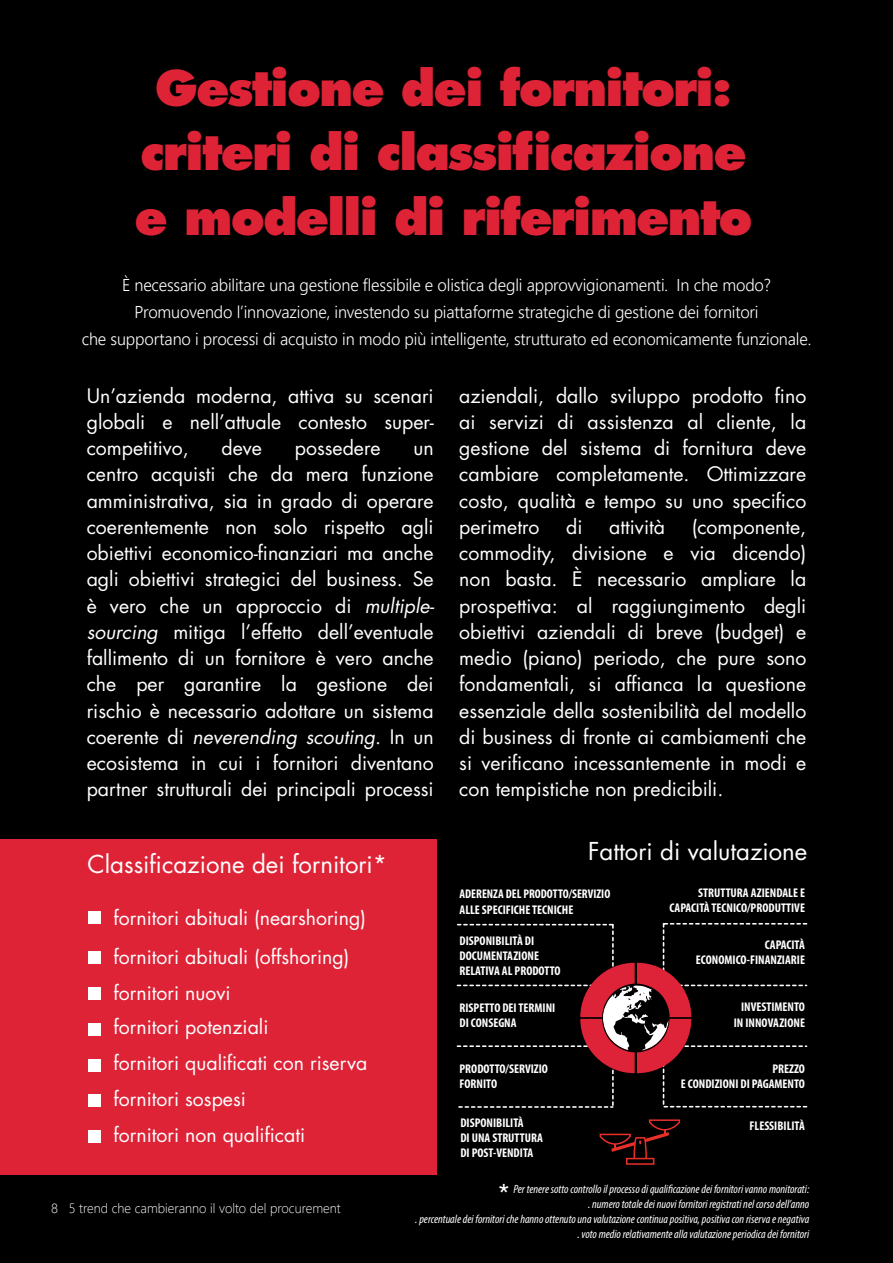
<style>
.page{position:relative;width:893px;height:1263px;background:#fff}
.page>*{position:absolute;margin:0;border:0;box-sizing:border-box;transform-origin:0 0}
.t1{font:800 48px/64.5px "Futura";letter-spacing:-.04em;color:#de2337;text-align:center}
.t2{font:24px "Futura";color:#fff}
.t3{font:19.5px/26.2px "Futura";color:#fff;text-align:justify}
.t4{font:17.1px/27px "Webly Sleek UI Semilight";letter-spacing:-.01em;color:#fff;text-align:center;scale:.96 1}
.t5{font:13.5px "Webly Sleek UI Light";color:#fff}
.t6{font:700 condensed 12.6px/15.1px "Myriad Pro";color:#fff}
.t7{font:italic condensed 12px/15px "Myriad Pro";color:#fff;text-align:right}
.s1{font-style:italic}
</style>
<div class="page">
<div style="left:0;top:0;width:892px;height:1263px;background:#000"></div>
<div style="left:0;top:839px;width:437px;height:335px;background:#de2337"></div>
<div style="left:88px;top:911px;width:12px;height:13px;background:#fff"></div>
<div style="left:88px;top:951px;width:12px;height:13px;background:#fff"></div>
<div style="left:88px;top:987px;width:12px;height:13px;background:#fff"></div>
<div style="left:88px;top:1023px;width:12px;height:12px;background:#fff"></div>
<div style="left:88px;top:1058px;width:12px;height:13px;background:#fff"></div>
<div style="left:88px;top:1130px;width:12px;height:13px;background:#fff"></div>
<div style="left:88px;top:1094px;width:12px;height:13px;background:#fff"></div>
<svg style="left:457px;top:923px;width:350px;height:185px"></svg>
<svg style="left:599px;top:1119px;width:82px;height:45px"></svg>
<svg style="left:626px;top:1158px;width:28px;height:7px"></svg>
<h1 class="t1" style="left:135px;top:56px;width:620px">Gestione dei fornitori: criteri di classificazione e modelli di riferimento</h1>
<p class="t4" style="left:82px;top:271px;width:761px">È necessario abilitare una gestione flessibile e olistica degli approvvigionamenti. In che modo?<br>Promuovendo l’innovazione, investendo su piattaforme strategiche di gestione dei fornitori<br>che supportano i processi di acquisto in modo più intelligente, strutturato ed economicamente funzionale.</p>
<p class="t3" style="left:87px;top:382px;width:349px">Un’azienda moderna, attiva su scenari globali e nell’attuale contesto super&shy;competitivo,</p>
<p class="t3" style="left:222px;top:435px;width:42px">deve</p>
<p class="t3" style="left:295px;top:435px;width:87px">possedere</p>
<p class="t3" style="left:87px;top:435px;width:349px;text-indent:327px">un centro acquisti che da mera funzione amministrativa, sia in grado di operare coerentemente non solo rispetto agli obiettivi economico-finanziari ma anche agli obiettivi strategici del business. Se è vero che un approccio di <span class="s1">multiple&shy;sourcing</span> mitiga l’effetto dell’eventuale fallimento di un fornitore è vero anche che per garantire la gestione dei rischio è necessario adottare un sistema coerente di <span class="s1">neverending scouting</span>. In un ecosistema in cui i fornitori diventano partner strutturali dei principali processi</p>
<p class="t2" style="left:88px;top:849px;width:301px">Classificazione dei fornitori*</p>
<p class="t3" style="left:113px;top:898px;width:254px;line-height:39px">fornitori abituali (nearshoring) fornitori abituali (offshoring)</p>
<p class="t3" style="left:113px;top:975px;width:255px;line-height:35.2px;text-align:left">fornitori nuovi<br>fornitori potenziali<br>fornitori qualificati con riserva</p>
<p class="t3" style="left:113px;top:1086px;width:134px">fornitori sospesi</p>
<p class="t3" style="left:459px;top:382px;width:349px">aziendali, dallo sviluppo prodotto fino ai servizi di assistenza al cliente, la gestione del sistema di fornitura deve cambiare completamente. Ottimizzare costo, qualità e tempo su uno specifico perimetro</p>
<p class="t3" style="left:566px;top:514px;width:18px">di</p>
<p class="t3" style="left:609px;top:514px;width:57px">attività</p>
<p class="t3" style="left:459px;top:514px;width:349px;text-indent:232px">(componente, commodity, divisione e via dicendo) non basta. È necessario ampliare la prospettiva: al raggiungimento degli obiettivi aziendali di breve (budget) e medio (piano) periodo, che pure sono fondamentali, si affianca la questione essenziale della sostenibilità del modello di business di fronte ai cambiamenti che si verificano incessantemente in modi e con tempistiche non predicibili.</p>
<p class="t2" style="left:588px;top:836px;width:221px">Fattori di valutazione</p>
<p class="t6" style="left:459px;top:886px;width:152px">ADERENZA DEL PRODOTTO/SERVIZIO<br>ALLE SPECIFICHE TECNICHE</p>
<p class="t6" style="left:459px;top:933px;width:103px">DISPONIBILITÀ DI<br>DOCUMENTAZIONE<br>RELATIVA AL PRODOTTO</p>
<p class="t6" style="left:459px;top:1000px;width:97px">RISPETTO DEI TERMINI<br>DI CONSEGNA</p>
<p class="t6" style="left:459px;top:1061px;width:90px">PRODOTTO/SERVIZIO<br>FORNITO</p>
<p class="t6" style="left:669px;top:885px;width:137px;text-align:right">STRUTTURA AZIENDALE E<br>CAPACITÀ TECNICO/PRODUTTIVE</p>
<p class="t6" style="left:696px;top:937px;width:111px;text-align:right">CAPACITÀ<br>ECONOMICO-FINANZIARIE</p>
<p class="t6" style="left:734px;top:999px;width:73px;text-align:center">INVESTIMENTO<br>IN INNOVAZIONE</p>
<p class="t6" style="left:681px;top:1061px;width:126px;text-align:right">PREZZO<br>E CONDIZIONI DI PAGAMENTO</p>
<p class="t3" style="left:113px;top:1122px;width:193px">fornitori non qualificati</p>
<p class="t5" style="left:51px;top:1198px;width:291px">8 5 trend che cambieranno il volto del procurement</p>
<p class="t6" style="left:460px;top:1114px;width:84px">DISPONIBILITÀ<br>DI UNA STRUTTURA<br>DI POST-VENDITA</p>
<p class="t6" style="left:750px;top:1118px;width:57px">FLESSIBILITÀ</p>
<p class="t7" style="left:415px;top:1182px;width:395px">Per tenere sotto controllo il processo di qualificazione dei fornitori vanno monitorati:<br>. numero totale dei nuovi fornitori registrati nel corso dell’anno<br>. percentuale dei fornitori che hanno ottenuto una valutazione continua positiva, positiva con riserva e negativa . voto medio relativamente alla valutazione periodica dei fornitori</p>
<p class="t2" style="left:497px;top:1177px;width:16px">*</p>
</div>
